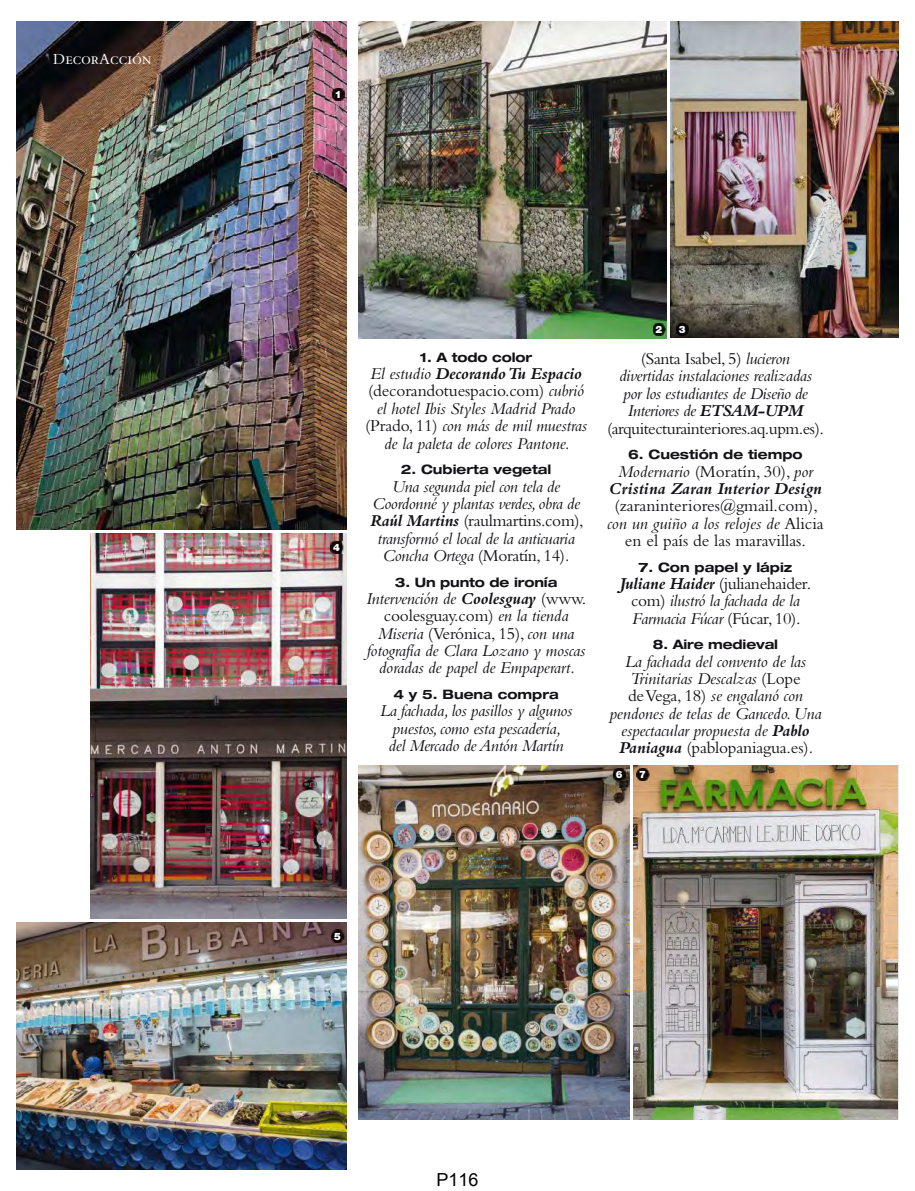
<style>
.page{position:relative;width:915px;height:1191px;background:#fff}
.page>*{position:absolute;margin:0;border:0;box-sizing:border-box;transform-origin:0 0}
.t1{font:18px "Arial";color:#000}
.t2{font:italic 17.4px/17.4px "Bembo Std";letter-spacing:-.02em;color:#141216;text-align:center}
.t3{font:17.4px/17.4px "Bembo Std";color:#141216;text-align:center}
.t4{font:17.4px "Bembo Std";letter-spacing:-.02em;color:#fff}
.t5{font:700 expanded 13.05px "Helvetica Neue LT Std";color:#141216}
.t6{font:900 10.2px "Helvetica Neue LT Std";color:#fff}
.s1{font-size:15.9px}
.s2{font-weight:700}
.s3{font-style:normal}
.s4{font-style:italic}
.s5{font-weight:700;font-style:italic}
</style>
<div class="page">
<img style="left:16px;top:922px;width:330px;height:247px">
<img style="left:90px;top:534px;width:256px;height:384px">
<img style="left:16px;top:21px;width:330px;height:508px">
<img style="left:633px;top:765px;width:263px;height:354px">
<img style="left:358px;top:765px;width:271px;height:354px">
<img style="left:358px;top:21px;width:308px;height:317px">
<img style="left:670px;top:21px;width:228px;height:317px">
<svg style="left:652px;top:323px;width:13px;height:12px"></svg>
<svg style="left:613px;top:768px;width:12px;height:12px"></svg>
<svg style="left:676px;top:323px;width:12px;height:12px"></svg>
<svg style="left:636px;top:768px;width:13px;height:12px"></svg>
<svg style="left:332px;top:88px;width:13px;height:13px"></svg>
<svg style="left:330px;top:541px;width:13px;height:12px"></svg>
<svg style="left:331px;top:930px;width:13px;height:12px"></svg>
<p class="t4" style="left:53px;top:53px;width:100px"><span class="s1">D</span>ecor<span class="s1">A</span>cción</p>
<p class="t6" style="left:335px;top:89px;width:8px">1</p>
<p class="t6" style="left:333px;top:541px;width:8px">4</p>
<p class="t5" style="left:420px;top:352px;width:114px">1. A todo color</p>
<p class="t2" style="left:365px;top:367px;width:223px">El estudio <span class="s2">Decorando Tu Espacio </span><span class="s3">(decorandotuespacio.com)</span> cubrió el hotel Ibis Styles Madrid Prado <span class="s3">(Prado, 11)</span> con más de mil muestras de la paleta de colores Pantone.</p>
<p class="t5" style="left:401px;top:465px;width:152px">2. Cubierta vegetal</p>
<p class="t2" style="left:370px;top:479px;width:215px">Una segunda piel con tela de<br>Coordonné y plantas verdes, obra de<br><span class="s2">Raúl Martins</span> <span class="s3">(raulmartins.com), </span>transformó el local de la anticuaria<br>Concha Ortega <span class="s3">(Moratín, 14)</span>.</p>
<p class="t5" style="left:395px;top:577px;width:164px">3. Un punto de ironía</p>
<p class="t2" style="left:366px;top:591px;width:222px">Intervención de <span class="s2">Coolesguay</span> <span class="s3">(www. coolesguay.com)</span> en la tienda<br>Miseria <span class="s3">(Verónica, 15),</span> con una fotografía de Clara Lozano y moscas doradas de papel de Empaperart.</p>
<p class="t5" style="left:393px;top:689px;width:167px">4 y 5. Buena compra</p>
<p class="t2" style="left:380px;top:704px;width:194px">La fachada, los pasillos y algunos puestos, como esta pescadería,<br>del Mercado de Antón Martín</p>
<p class="t6" style="left:655px;top:323px;width:8px">2</p>
<p class="t6" style="left:678px;top:323px;width:8px">3</p>
<p class="t2" style="left:606px;top:352px;width:218px"><span class="s3">(Santa Isabel, 5)</span> lucieron<br>divertidas instalaciones realizadas<br>por los estudiantes de Diseño de<br>Interiores de <span class="s2">ETSAM-UPM </span><span class="s3">(arquitecturainteriores.aq.upm.es).</span></p>
<p class="t5" style="left:628px;top:450px;width:176px">6. Cuestión de tiempo</p>
<p class="t3" style="left:607px;top:464px;width:218px"><span class="s4">Modernario</span> (Moratín, 30), <span class="s4">por<br></span><span class="s5">Cristina Zaran Interior Design </span>(zaraninteriores@gmail.com), <span class="s4">con un guiño a los relojes de</span> Alicia en el país de las maravillas.</p>
<p class="t5" style="left:638px;top:562px;width:155px">7. Con papel y lápiz</p>
<p class="t2" style="left:619px;top:576px;width:193px"><span class="s2">Juliane Haider</span> <span class="s3">(julianehaider. com)</span> ilustró la fachada de la<br>Farmacia Fúcar <span class="s3">(Fúcar, 10).</span></p>
<p class="t5" style="left:652px;top:640px;width:127px">8. Aire medieval</p>
<p class="t2" style="left:609px;top:654px;width:213px">La fachada del convento de las<br>Trinitarias Descalzas <span class="s3">(Lope<br>de Vega, 18)</span> se engalanó con pendones de telas de Gancedo. Una espectacular propuesta de <span class="s2">Pablo<br>Paniagua</span> <span class="s3">(pablopaniagua.es)</span>.</p>
<p class="t6" style="left:615px;top:768px;width:8px">6</p>
<p class="t6" style="left:639px;top:768px;width:8px">7</p>
<p class="t6" style="left:334px;top:930px;width:8px">5</p>
<p class="t1" style="left:436px;top:1167px;width:44px">P116</p>
</div>
